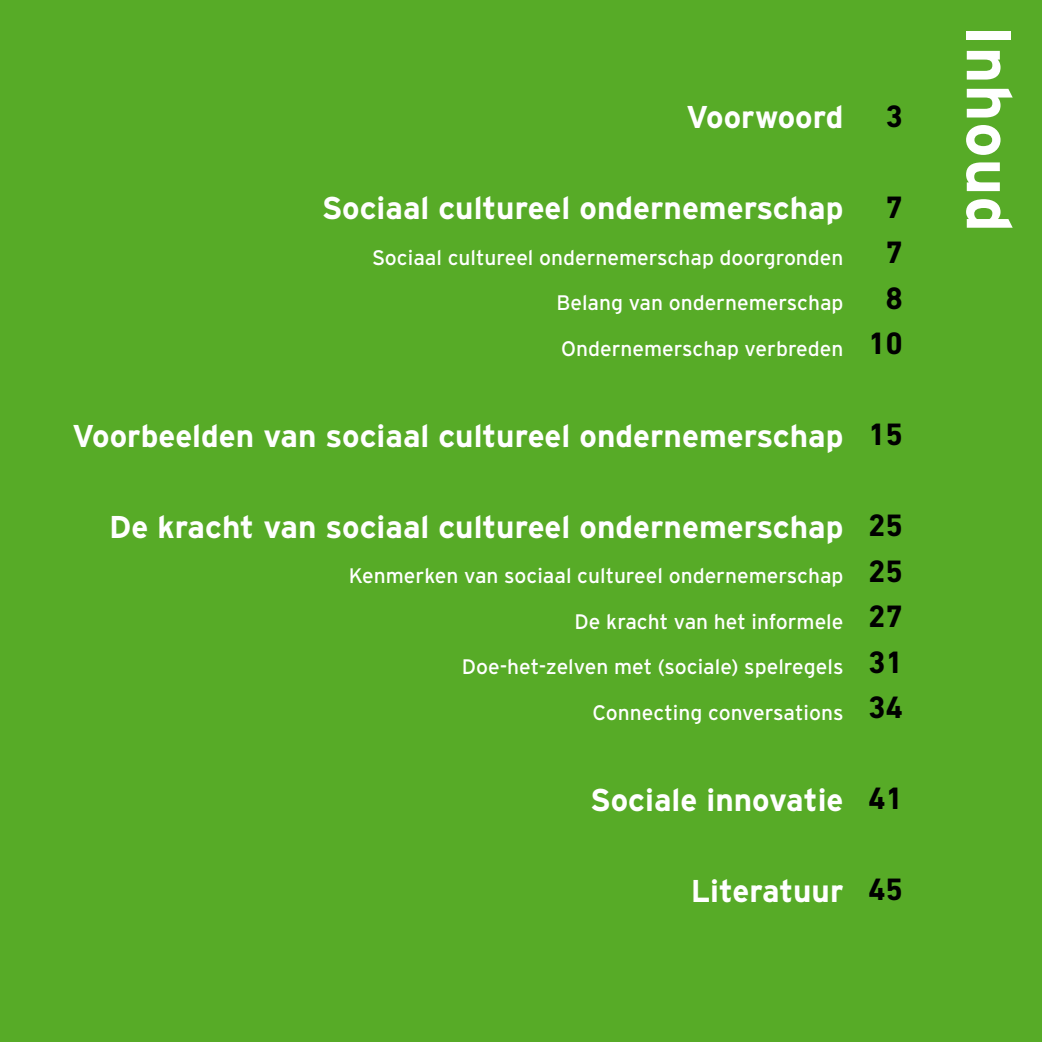
<style>
.page{position:relative;width:1042px;height:1042px;background:#57ab27}
.page>*{position:absolute;margin:0;border:0;box-sizing:border-box;transform-origin:0 0}
.t1{font:700 63px "Interstate";letter-spacing:.015em;color:#fff}
.t2{font:700 31.5px "Interstate";color:#fff}
.t3{font:700 31.5px/45.5px "DIN Next LT Pro";color:#000;text-align:center}
.t4{font:21px/45.5px "Interstate";color:#fff;text-align:justify}
</style>
<div class="page">
<h2 class="t2" style="left:686px;top:98px;width:159px">Voorwoord</h2>
<h2 class="t2" style="left:322px;top:189px;width:523px">Sociaal cultureel ondernemerschap</h2>
<p class="t4" style="left:556px;top:234px;width:289px;text-indent:-184px">Sociaal cultureel ondernemerschap doorgronden Belang van ondernemerschap Ondernemerschap verbreden</p>
<h2 class="t3" style="left:885px;top:93px;width:19px">3</h2>
<h2 class="t3" style="left:868px;top:184px;width:37px">7<br>7<br>8<br>10</h2>
<h1 class="t1" style="left:1027px;top:25px;width:209px;rotate:90deg">Inhoud</h1>
<h2 class="t2" style="left:72px;top:416px;width:773px">Voorbeelden van sociaal cultureel ondernemerschap</h2>
<h2 class="t3" style="left:868px;top:411px;width:37px">15</h2>
<h2 class="t2" style="left:109px;top:507px;width:736px">De kracht van sociaal cultureel ondernemerschap</h2>
<p class="t4" style="left:349px;top:553px;width:496px;text-align:right">Kenmerken van sociaal cultureel ondernemerschap De kracht van het informele<br>Doe-het-zelven met (sociale) spelregels Connecting conversations</p>
<h2 class="t3" style="left:868px;top:502px;width:37px;text-align:justify">25<br>25<br>27<br>31<br>34</h2>
<h2 class="t2" style="left:590px;top:780px;width:255px">Sociale innovatie</h2>
<h2 class="t3" style="left:868px;top:775px;width:37px">41</h2>
<h2 class="t2" style="left:691px;top:871px;width:154px">Literatuur</h2>
<h2 class="t3" style="left:868px;top:866px;width:37px">45</h2>
</div>
